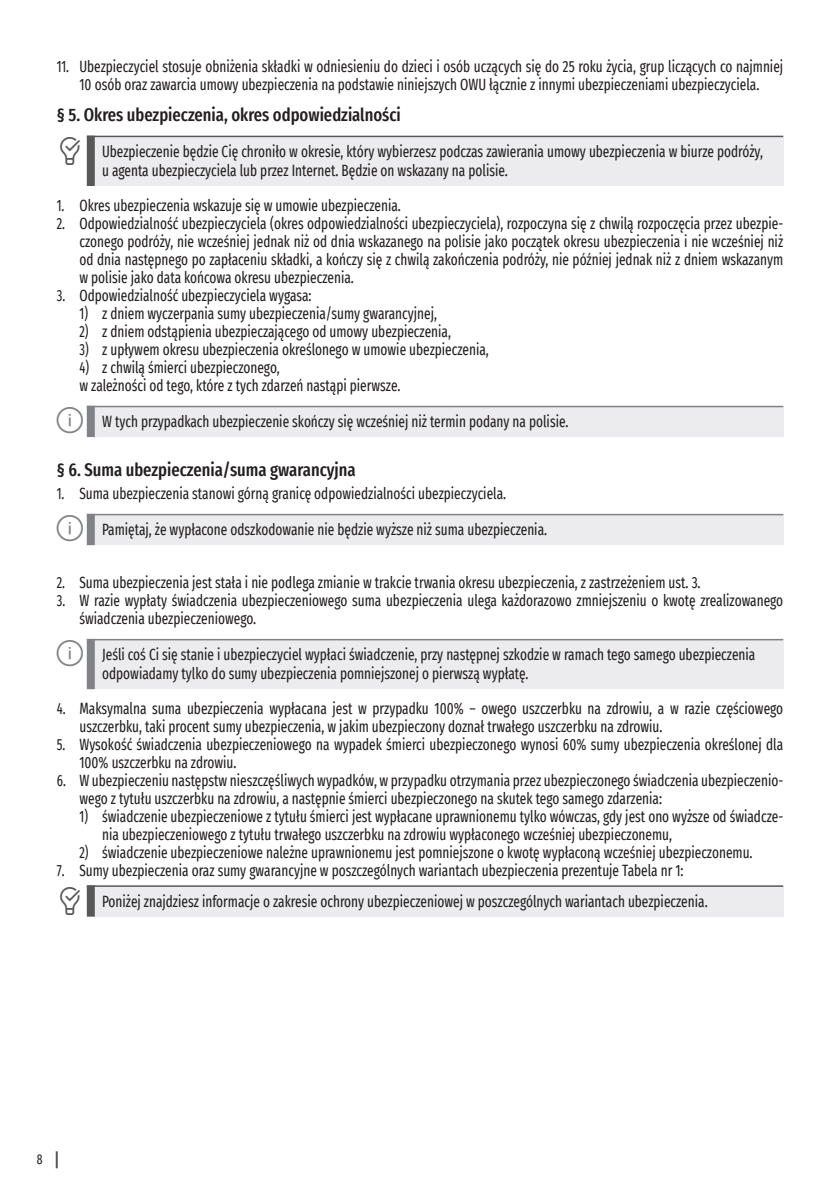
<style>
.page{position:relative;width:840px;height:1191px;background:#fff}
.page>*{position:absolute;margin:0;border:0;box-sizing:border-box;transform-origin:0 0}
.Paragraf{font:500 extra-condensed 18px "Fira Sans";color:#231f20}
.t1{font:extra-condensed 16px/18px "Fira Sans";color:#231f20;scale:.85 1}
.t2{font:extra-condensed 16px/19px "Fira Sans";color:#231f20;scale:.9 1}
.t3{font:extra-condensed 14px "Fira Sans";color:#231f20;scale:.9 1}
.s1{font-family:"Segoe MDL2 Assets";font-stretch:normal;font-size:28px;color:#57585a}
</style>
<div class="page">
<svg style="left:56px;top:1151px;width:2px;height:17px"></svg>
<div style="left:91px;top:136px;width:691px;height:50px;background:#ececee"></div>
<div style="left:87px;top:136px;width:8px;height:50px;background:#57585a"></div>
<hr style="left:87px;top:136px;width:695px;height:1px;background:#57585a">
<div style="left:91px;top:406px;width:691px;height:31px;background:#ececee"></div>
<div style="left:87px;top:406px;width:8px;height:31px;background:#808285"></div>
<hr style="left:87px;top:406px;width:695px;height:1px;background:#808285">
<div style="left:91px;top:514px;width:691px;height:31px;background:#ececee"></div>
<div style="left:87px;top:514px;width:8px;height:31px;background:#808285"></div>
<hr style="left:87px;top:514px;width:695px;height:1px;background:#808285">
<div style="left:91px;top:639px;width:691px;height:50px;background:#ececee"></div>
<div style="left:87px;top:639px;width:8px;height:50px;background:#808285"></div>
<hr style="left:87px;top:639px;width:695px;height:1px;background:#808285">
<div style="left:91px;top:886px;width:691px;height:30px;background:#ececee"></div>
<div style="left:87px;top:885px;width:8px;height:31px;background:#57585a"></div>
<hr style="left:87px;top:885px;width:695px;height:2px;background:#57585a">
<p class="t1" style="left:57px;top:57px;width:855px;text-align:center">11. Ubezpieczyciel stosuje obniżenia składki w odniesieniu do dzieci i osób uczących się do 25 roku życia, grup liczących co najmniej<br>10 osób oraz zawarcia umowy ubezpieczenia na podstawie niniejszych OWU łącznie z innymi ubezpieczeniami ubezpieczyciela.</p>
<p class="Paragraf" style="left:57px;top:100px;width:345px">§ 5. Okres ubezpieczenia, okres odpowiedzialności</p>
<p class="t2" style="left:102px;top:142px;width:735px;text-indent:-45px"><span class="s1">ʹ</span> Ubezpieczenie będzie Cię chroniło w okresie, który wybierzesz podczas zawierania umowy ubezpieczenia w biurze podróży, u agenta ubezpieczyciela lub przez Internet. Będzie on wskazany na polisie.</p>
<p class="t1" style="left:57px;top:196px;width:406px">1. Okres ubezpieczenia wskazuje się w umowie ubezpieczenia.</p>
<p class="t1" style="left:79px;top:214px;width:829px;text-align:justify;text-indent:-23px">2. Odpowiedzialność ubezpieczyciela (okres odpowiedzialności ubezpieczyciela), rozpoczyna się z chwilą rozpoczęcia przez ubezpie&shy;czonego podróży, nie wcześniej jednak niż od dnia wskazanego na polisie jako początek okresu ubezpieczenia i nie wcześniej niż od dnia następnego po zapłaceniu składki, a kończy się z chwilą zakończenia podróży, nie później jednak niż z dniem wskazanym w polisie jako data końcowa okresu ubezpieczenia.</p>
<p class="t1" style="left:57px;top:286px;width:301px">3. Odpowiedzialność ubezpieczyciela wygasa:</p>
<p class="t1" style="left:79px;top:304px;width:422px">1) z dniem wyczerpania sumy ubezpieczenia/sumy gwarancyjnej,</p>
<p class="t1" style="left:79px;top:322px;width:438px">2) z dniem odstąpienia ubezpieczającego od umowy ubezpieczenia,</p>
<p class="t1" style="left:79px;top:340px;width:483px">3) z upływem okresu ubezpieczenia określonego w umowie ubezpieczenia,</p>
<p class="t1" style="left:79px;top:358px;width:237px">4) z chwilą śmierci ubezpieczonego,</p>
<p class="t2" style="left:79px;top:376px;width:358px">w zależności od tego, które z tych zdarzeń nastąpi pierwsze.</p>
<p class="t2" style="left:102px;top:412px;width:519px">W tych przypadkach ubezpieczenie skończy się wcześniej niż termin podany na polisie.</p>
<p class="Paragraf" style="left:57px;top:455px;width:300px">§ 6. Suma ubezpieczenia/suma gwarancyjna</p>
<p class="t1" style="left:57px;top:484px;width:530px">1. Suma ubezpieczenia stanowi górną granicę odpowiedzialności ubezpieczyciela.</p>
<p class="t2" style="left:102px;top:520px;width:495px">Pamiętaj, że wypłacone odszkodowanie nie będzie wyższe niż suma ubezpieczenia.</p>
<p class="t1" style="left:57px;top:573px;width:758px">2. Suma ubezpieczenia jest stała i nie podlega zmianie w trakcie trwania okresu ubezpieczenia, z zastrzeżeniem ust. 3.</p>
<p class="t1" style="left:79px;top:591px;width:829px;text-indent:-23px">3. W razie wypłaty świadczenia ubezpieczeniowego suma ubezpieczenia ulega każdorazowo zmniejszeniu o kwotę zrealizowanego świadczenia ubezpieczeniowego.</p>
<p class="t2" style="left:102px;top:645px;width:727px">Jeśli coś Ci się stanie i ubezpieczyciel wypłaci świadczenie, przy następnej szkodzie w ramach tego samego ubezpieczenia odpowiadamy tylko do sumy ubezpieczenia pomniejszonej o pierwszą wypłatę.</p>
<p class="t1" style="left:79px;top:699px;width:829px;text-indent:-23px">4. Maksymalna suma ubezpieczenia wypłacana jest w przypadku 100% – owego uszczerbku na zdrowiu, a w razie częściowego uszczerbku, taki procent sumy ubezpieczenia, w jakim ubezpieczony doznał trwałego uszczerbku na zdrowiu.</p>
<p class="t1" style="left:79px;top:735px;width:829px;text-indent:-23px">5. Wysokość świadczenia ubezpieczeniowego na wypadek śmierci ubezpieczonego wynosi 60% sumy ubezpieczenia określonej dla<br>100% uszczerbku na zdrowiu.</p>
<p class="t1" style="left:79px;top:771px;width:829px;text-indent:-23px">6. W ubezpieczeniu następstw nieszczęśliwych wypadków, w przypadku otrzymania przez ubezpieczonego świadczenia ubezpieczenio&shy;wego z tytułu uszczerbku na zdrowiu, a następnie śmierci ubezpieczonego na skutek tego samego zdarzenia:</p>
<p class="t1" style="left:102px;top:807px;width:802px;text-indent:-23px">1) świadczenie ubezpieczeniowe z tytułu śmierci jest wypłacane uprawnionemu tylko wówczas, gdy jest ono wyższe od świadcze&shy;nia ubezpieczeniowego z tytułu trwałego uszczerbku na zdrowiu wypłaconego wcześniej ubezpieczonemu,</p>
<p class="t1" style="left:79px;top:843px;width:793px">2) świadczenie ubezpieczeniowe należne uprawnionemu jest pomniejszone o kwotę wypłaconą wcześniej ubezpieczonemu.</p>
<p class="t1" style="left:57px;top:861px;width:738px">7. Sumy ubezpieczenia oraz sumy gwarancyjne w poszczególnych wariantach ubezpieczenia prezentuje Tabela nr 1:</p>
<p class="t2" style="left:57px;top:891px;width:724px"><span class="s1">ʹ</span> Poniżej znajdziesz informacje o zakresie ochrony ubezpieczeniowej w poszczególnych wariantach ubezpieczenia.</p>
<p class="t3" style="left:37px;top:1148px;width:8px">8</p>
</div>
